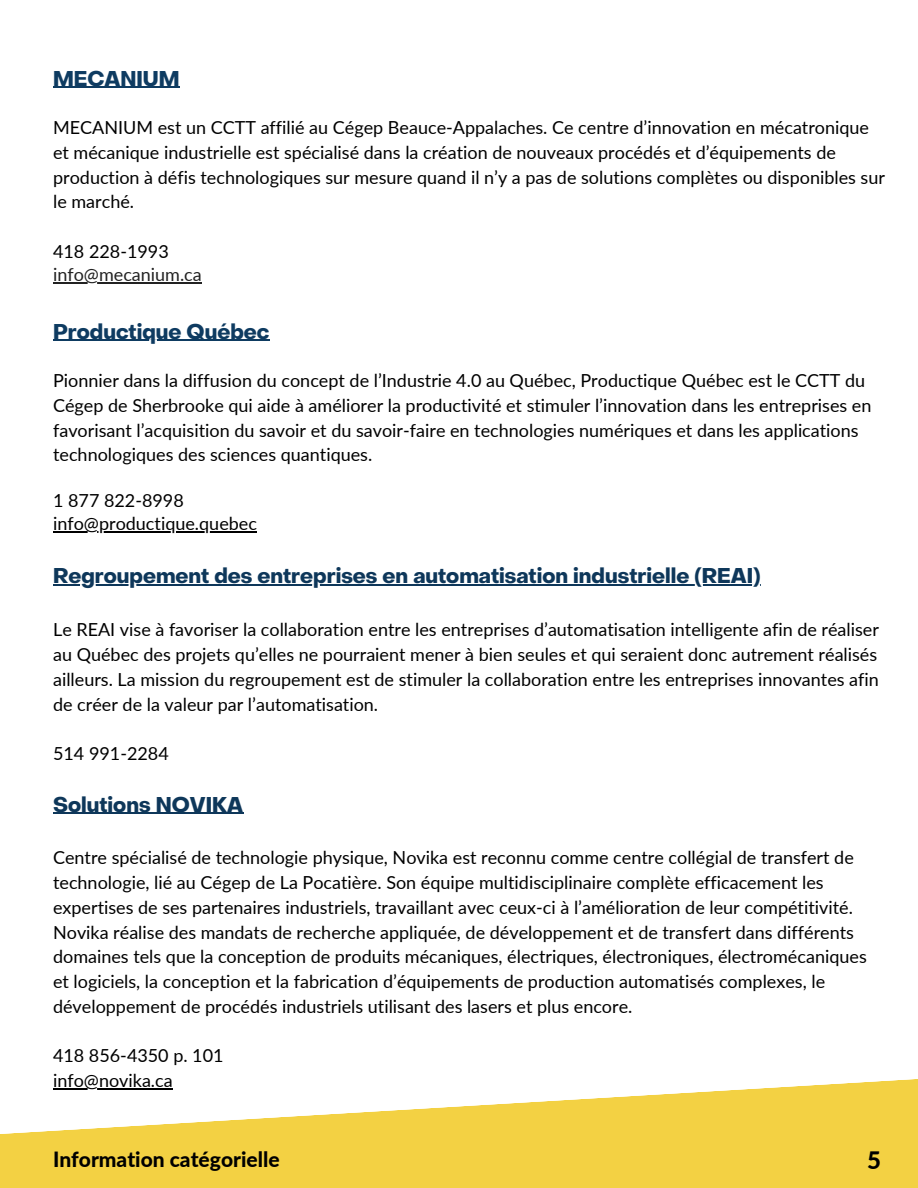
<style>
.page{position:relative;width:918px;height:1188px;background:#fff}
.page>*{position:absolute;margin:0;border:0;box-sizing:border-box;transform-origin:0 0}
.t1{font:800 24px "Lato";color:#000}
.t2{font:700 21px "Object Sans";color:#0e375a}
.t3{font:700 21px "Object Sans";color:#0e3b61}
.t4{font:800 21px "Lato";color:#000}
.t5{font:18px/24.8px "Lato";color:#000}
.t6{font:18px "Lato";color:#222}
</style>
<div class="page">
<svg style="left:0;top:1079px;width:918px;height:109px;fill:#f3d143"></svg>
<hr style="left:53px;top:340px;width:134px;height:1px;background:#0e3b61">
<hr style="left:187px;top:340px;width:82px;height:1px;background:#0e3b61">
<hr style="left:53px;top:531px;width:204px;height:1px;background:#000">
<hr style="left:53px;top:585px;width:708px;height:1px;background:#0e375a">
<hr style="left:53px;top:813px;width:190px;height:1px;background:#0e375a">
<hr style="left:53px;top:1088px;width:120px;height:1px;background:#000">
<hr style="left:53px;top:87px;width:127px;height:1px;background:#0e3b61">
<hr style="left:53px;top:283px;width:149px;height:1px;background:#222">
<p class="t3" style="left:53px;top:70px;width:128px">MECANIUM</p>
<p class="t5" style="left:53px;top:115px;width:833px">MECANIUM est un CCTT affilié au Cégep Beauce-Appalaches. Ce centre d’innovation en mécatronique et mécanique industrielle est spécialisé dans la création de nouveaux procédés et d’équipements de production à défis technologiques sur mesure quand il n’y a pas de solutions complètes ou disponibles sur le marché.</p>
<h2 class="t5" style="left:53px;top:238px;width:117px">418 228-1993</h2>
<p class="t6" style="left:53px;top:264px;width:150px">info@mecanium.ca</p>
<p class="t3" style="left:53px;top:323px;width:218px">Productique Québec</p>
<p class="t5" style="left:53px;top:368px;width:820px">Pionnier dans la diffusion du concept de l’Industrie 4.0 au Québec, Productique Québec est le CCTT du Cégep de Sherbrooke qui aide à améliorer la productivité et stimuler l’innovation dans les entreprises en favorisant l’acquisition du savoir et du savoir-faire en technologies numériques et dans les applications technologiques des sciences quantiques.</p>
<h2 class="t5" style="left:53px;top:488px;width:132px">1 877 822‑8998</h2>
<p class="t5" style="left:53px;top:511px;width:205px">info@productique.quebec</p>
<p class="t2" style="left:53px;top:568px;width:709px">Regroupement des entreprises en automatisation industrielle (REAI)</p>
<p class="t5" style="left:53px;top:617px;width:827px;text-align:justify">Le REAI vise à favoriser la collaboration entre les entreprises d’automatisation intelligente afin de réaliser au Québec des projets qu’elles ne pourraient mener à bien seules et qui seraient donc autrement réalisés ailleurs. La mission du regroupement est de stimuler la collaboration entre les entreprises innovantes afin de créer de la valeur par l’automatisation.</p>
<h2 class="t5" style="left:53px;top:741px;width:117px">514 991-2284</h2>
<p class="t2" style="left:53px;top:796px;width:191px">Solutions NOVIKA</p>
<p class="t5" style="left:53px;top:845px;width:815px">Centre spécialisé de technologie physique, Novika est reconnu comme centre collégial de transfert de technologie, lié au Cégep de La Pocatière. Son équipe multidisciplinaire complète efficacement les expertises de ses partenaires industriels, travaillant avec ceux-ci à l’amélioration de leur compétitivité.<br>Novika réalise des mandats de recherche appliquée, de développement et de transfert dans différents domaines tels que la conception de produits mécaniques, électriques, électroniques, électromécaniques et logiciels, la conception et la fabrication d’équipements de production automatisés complexes, le développement de procédés industriels utilisant des lasers et plus encore.</p>
<h2 class="t5" style="left:53px;top:1043px;width:172px">418 856-4350 p. 101</h2>
<p class="t5" style="left:53px;top:1068px;width:121px">info@novika.ca</p>
<h1 class="t4" style="left:53px;top:1146px;width:228px">Information catégorielle</h1>
<p class="t1" style="left:867px;top:1145px;width:15px">5</p>
</div>
